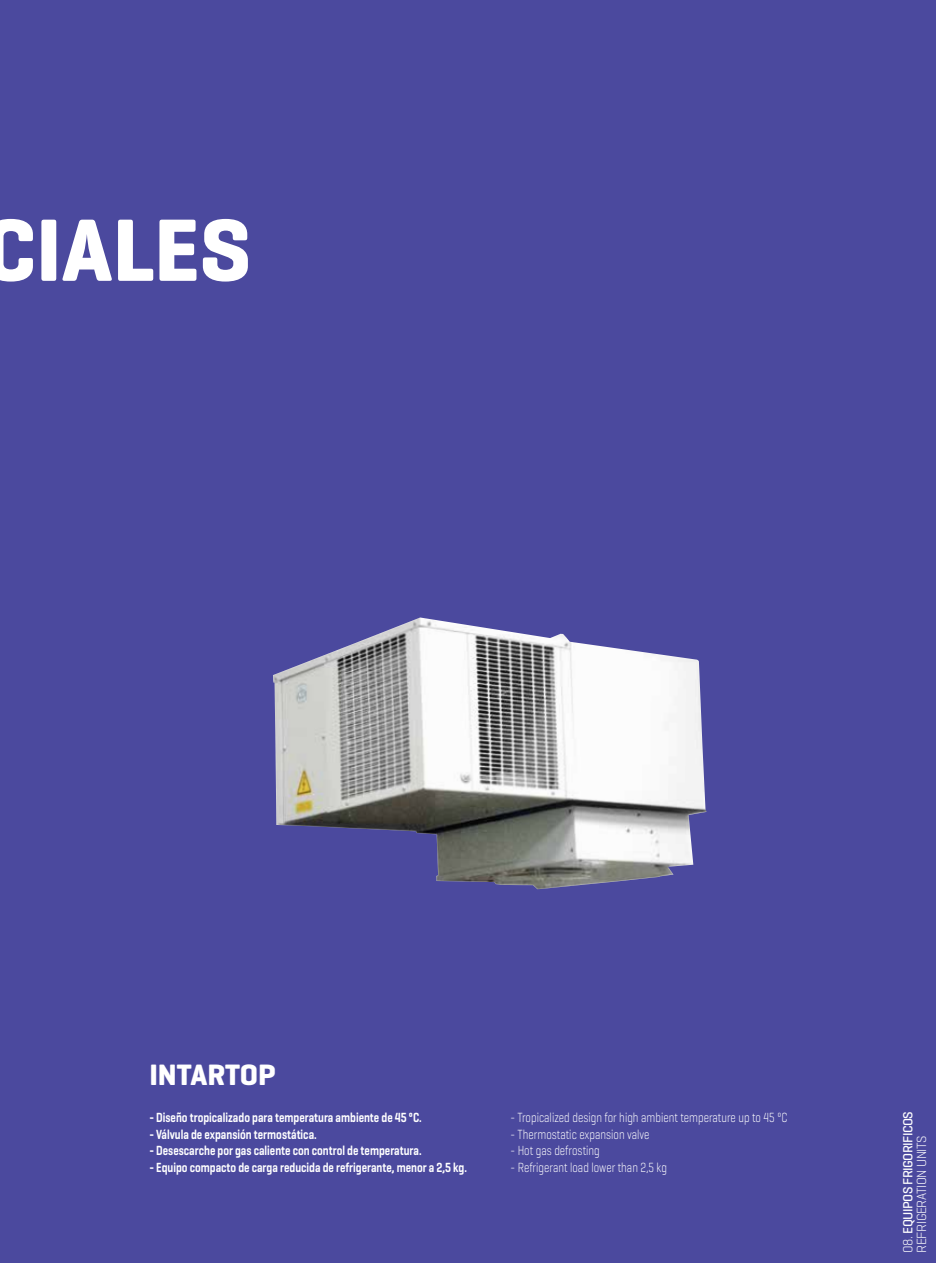
<style>
.page{position:relative;width:936px;height:1263px;background:#fff}
.page>*{position:absolute;margin:0;border:0;box-sizing:border-box;transform-origin:0 0}
.t1{font:700 90px "Geogrotesque";color:#fff}
.t2{font:700 30px "Geogrotesque";color:#fff}
.t3{font:600 13.5px "Geogrotesque";color:#fff;scale:.8 1}
.t4{font:300 13.5px "Geogrotesque";color:#fff;scale:.8 1}
.t5{font:300 13.5px/13.5px "Geogrotesque";letter-spacing:-.03em;color:#fff}
.s1{font-weight:500}
</style>
<div class="page">
<div style="left:0;top:0;width:935px;height:1263px;background:#4b499e"></div>
<img style="left:273px;top:617px;width:433px;height:272px">
<h1 class="t1" style="left:-16px;top:194px;width:269px">CIALES</h1>
<h2 class="t2" style="left:149px;top:1056px;width:128px">INTARTOP</h2>
<p class="t3" style="left:149px;top:1109px;width:342px">- Diseño tropicalizado para temperatura ambiente de 45 ºC.</p>
<p class="t3" style="left:149px;top:1125px;width:211px">- Válvula de expansión termostática.</p>
<p class="t3" style="left:149px;top:1142px;width:342px">- Desescarche por gas caliente con control de temperatura.</p>
<p class="t3" style="left:149px;top:1158px;width:398px">- Equipo compacto de carga reducida de refrigerante, menor a 2,5 kg.</p>
<p class="t4" style="left:510px;top:1109px;width:347px">- Tropicalized design for high ambient temperature up to 45 ºC</p>
<p class="t4" style="left:510px;top:1125px;width:175px">- Thermostatic expansion valve</p>
<p class="t4" style="left:510px;top:1142px;width:113px">- Hot gas defrosting</p>
<p class="t4" style="left:510px;top:1158px;width:197px">- Refrigerant load lower than 2,5 kg</p>
<p class="t5" style="left:900px;top:1253px;width:143px;rotate:-90deg">08. <span class="s1">EQUIPOS FRIGORIFICOS<br></span>REFRIGERATION UNITS</p>
</div>
